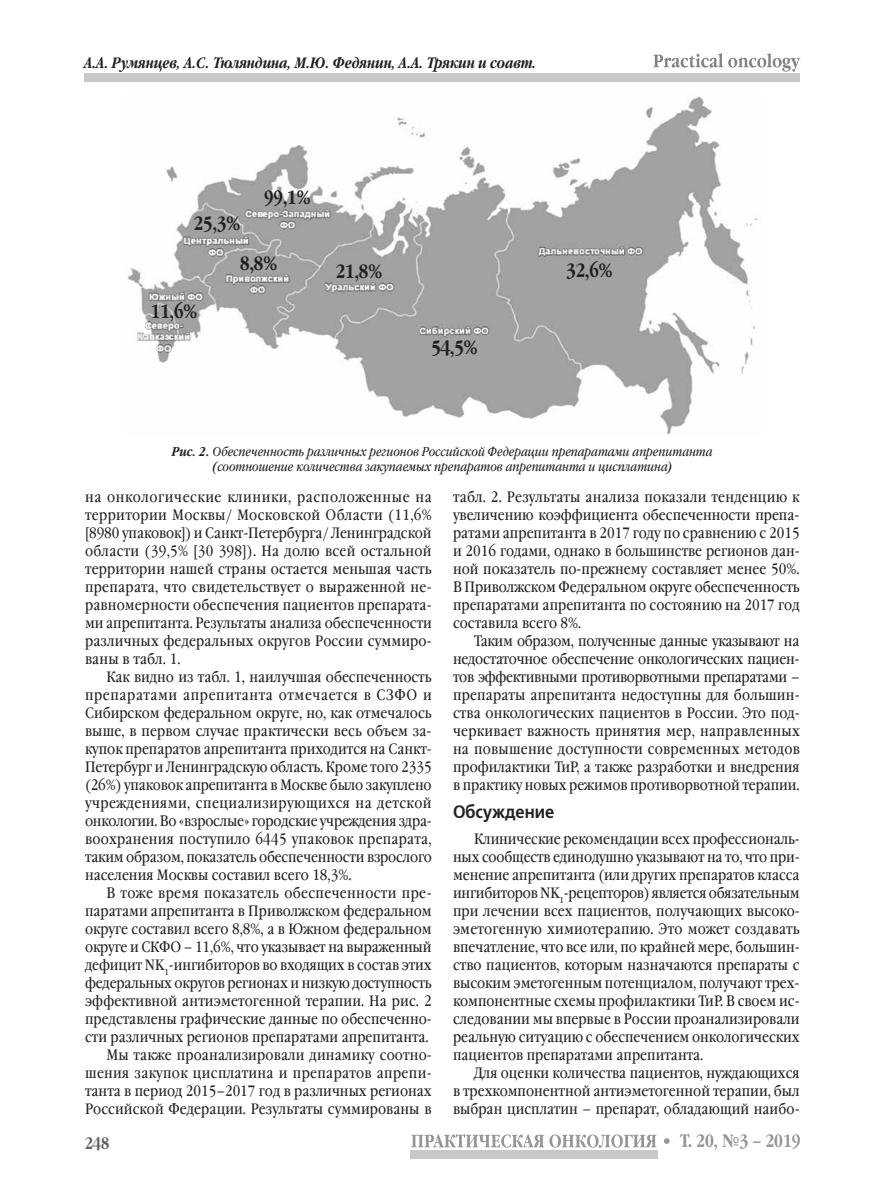
<style>
.page{position:relative;width:872px;height:1191px;background:#fff}
.page>*{position:absolute;margin:0;border:0;box-sizing:border-box;transform-origin:0 0}
.t1{font:700 19.05px "Garamond Narrow C";color:#231f20}
.t2{font:700 18px "Free Set C";color:#231f20;scale:.9 1}
.t3{font:700 17.85px "Garamond Narrow C";color:#939598}
.t4{font:700 16.5px "Garamond Narrow C";color:#636366}
.t5{font:15px/18px "Garamond Book Narrow C";color:#231f20;text-align:justify}
.t6{font:italic 700 15px "Garamond Narrow C";color:#231f20}
.t7{font:italic 12.75px/15.3px "Garamond Book Narrow C";color:#231f20;text-align:center}
.s1{font-family:"Garamond Narrow C";font-weight:700}
</style>
<div class="page">
<div style="left:84px;top:74px;width:716px;height:8px;background:#c7c8ca"></div>
<svg style="left:653px;top:53px;width:147px;height:19px"></svg>
<div style="left:411px;top:1150px;width:247px;height:8px;background:#c7c8ca"></div>
<svg style="left:411px;top:1134px;width:258px;height:13px"></svg>
<img style="left:127px;top:96px;width:631px;height:338px">
<p class="t6" style="left:84px;top:54px;width:454px">А.А. Румянцев, А.С. Тюляндина, М.Ю. Федянин, А.А. Трякин и соавт.</p>
<p class="t1" style="left:194px;top:213px;width:48px">25,3%</p>
<p class="t1" style="left:264px;top:186px;width:48px">99,1%</p>
<p class="t1" style="left:151px;top:301px;width:48px">11,6%</p>
<p class="t1" style="left:240px;top:253px;width:38px">8,8%</p>
<p class="t1" style="left:336px;top:260px;width:48px">21,8%</p>
<p class="t1" style="left:431px;top:337px;width:48px">54,5%</p>
<p class="t1" style="left:566px;top:259px;width:48px">32,6%</p>
<p class="t7" style="left:172px;top:444px;width:541px"><span class="s1">Рис. 2.</span> Обеспеченность различных регионов Российской Федерации препаратами апрепитанта (соотношение количества закупаемых препаратов апрепитанта и цисплатина)</p>
<p class="t5" style="left:85px;top:488px;width:348px">на онкологические клиники, расположенные на территории Москвы/ Московской Области (11,6% [8980 упаковок]) и Санкт-Петербурга/ Ленинградской области (39,5% [30 398]). На долю всей остальной территории нашей страны остается меньшая часть препарата, что свидетельствует о выраженной не&shy;равномерности обеспечения пациентов препарата&shy;ми апрепитанта. Результаты анализа обеспеченности различных федеральных округов России суммиро&shy;ваны в табл. 1.</p>
<p class="t5" style="left:85px;top:668px;width:348px;text-indent:21px">Как видно из табл. 1, наилучшая обеспеченность препаратами апрепитанта отмечается в СЗФО и Сибирском федеральном округе, но, как отмечалось выше, в первом случае практически весь объем за&shy;купок препаратов апрепитанта приходится на Санкт-Петербург и Ленинградскую область. Кроме того 2335 (26%) упаковок апрепитанта в Москве было закуплено учреждениями, специализирующихся на детской онкологии. Во «взрослые» городские учреждения здра&shy;воохранения поступило 6445 упаковок препарата, таким образом, показатель обеспеченности взрослого населения Москвы составил всего 18,3%.</p>
<p class="t5" style="left:85px;top:884px;width:348px;text-align:right">В тоже время показатель обеспеченности пре&shy;паратами апрепитанта в Приволжском федеральном округе составил всего 8,8%, а в Южном федеральном округе и СКФО – 11,6%, что указывает на выраженный дефицит NK<sub>1</sub>-ингибиторов во входящих в состав этих федеральных округов регионах и низкую доступность эффективной антиэметогенной терапии. На рис. 2 представлены графические данные по обеспеченно&shy;сти различных регионов препаратами апрепитанта.<br>Мы также проанализировали динамику соотно&shy;шения закупок цисплатина и препаратов апрепи&shy;танта в период 2015–2017 год в различных регионах Российской Федерации. Результаты суммированы в</p>
<p class="t5" style="left:453px;top:488px;width:348px">табл. 2. Результаты анализа показали тенденцию к увеличению коэффициента обеспеченности препа&shy;ратами апрепитанта в 2017 году по сравнению с 2015 и 2016 годами, однако в большинстве регионов дан&shy;ной показатель по-прежнему составляет менее 50%.<br>В Приволжском Федеральном округе обеспеченность препаратами апрепитанта по состоянию на 2017 год составила всего 8%.</p>
<p class="t5" style="left:453px;top:632px;width:348px;text-indent:21px">Таким образом, полученные данные указывают на недостаточное обеспечение онкологических пациен&shy;тов эффективными противорвотными препаратами – препараты апрепитанта недоступны для большин&shy;ства онкологических пациентов в России. Это под&shy;черкивает важность принятия мер, направленных на повышение доступности современных методов профилактики ТиР, а также разработки и внедрения в практику новых режимов противорвотной терапии.</p>
<p class="t2" style="left:453px;top:801px;width:114px">Обсуждение</p>
<p class="t5" style="left:453px;top:830px;width:348px;text-indent:21px">Клинические рекомендации всех профессиональ&shy;ных сообществ единодушно указывают на то, что при&shy;менение апрепитанта (или других препаратов класса ингибиторов NK<sub>1</sub>-рецепторов) является обязательным при лечении всех пациентов, получающих высоко&shy;эметогенную химиотерапию. Это может создавать впечатление, что все или, по крайней мере, большин&shy;ство пациентов, которым назначаются препараты с высоким эметогенным потенциалом, получают трех&shy;компонентные схемы профилактики ТиР. В своем ис&shy;следовании мы впервые в России проанализировали реальную ситуацию с обеспечением онкологических пациентов препаратами апрепитанта.</p>
<p class="t5" style="left:453px;top:1064px;width:348px;text-indent:21px">Для оценки количества пациентов, нуждающихся в трехкомпонентной антиэметогенной терапии, был выбран цисплатин – препарат, обладающий наибо-</p>
<p class="t4" style="left:85px;top:1133px;width:26px">248</p>
<p class="t3" style="left:680px;top:1131px;width:122px">Т. 20, №3 – 2019</p>
</div>
